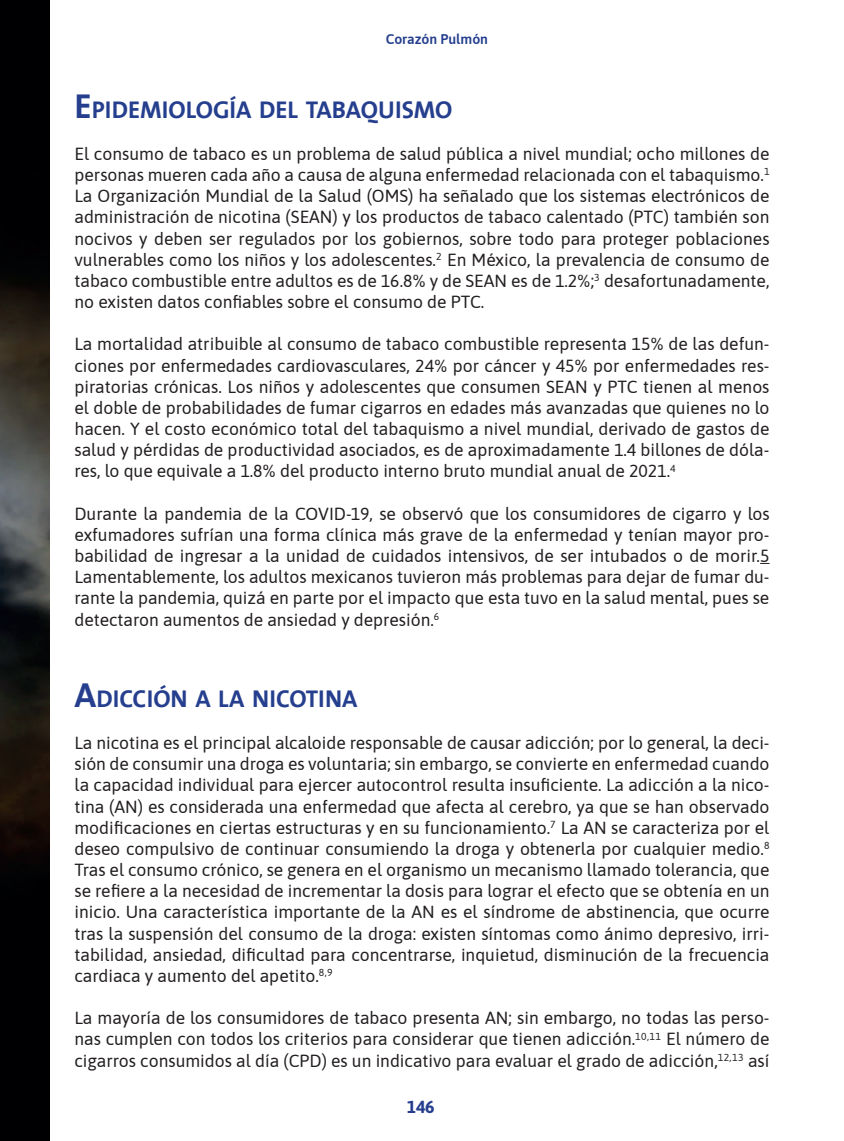
<style>
.page{position:relative;width:844px;height:1141px;background:#fff}
.page>*{position:absolute;margin:0;border:0;box-sizing:border-box;transform-origin:0 0}
.subtitulo{font:24.5px "The Sans Bold Caps";color:#253f8e}
.texto_gral{font:17.5px/21.2px "Asap";color:#231f20;text-align:justify}
.t1{font:700 17.5px "Asap";color:#253f8e}
.t2{font:600 14px "Asap";color:#253f8e}
.s1{font-size:35px}
.s2{font-style:inherit}
</style>
<div class="page">
<img style="left:0;top:0;width:50px;height:1141px">
<p class="t2" style="left:385px;top:29px;width:104px">Corazón Pulmón</p>
<p class="subtitulo" style="left:74px;top:89px;width:379px"><span class="s1">E</span> PIDEMIOLOGÍA DEL TABAQUISMO</p>
<p class="texto_gral" style="left:74px;top:142px;width:696px">El consumo de tabaco es un problema de salud pública a nivel mundial; ocho millones de personas mueren cada año a causa de alguna enfermedad relacionada con el tabaquismo.<sup>1<br></sup>La Organización Mundial de la Salud (OMS) ha señalado que los sistemas electrónicos de administración de nicotina (SEAN) y los productos de tabaco calentado (PTC) también son nocivos y deben ser regulados por los gobiernos, sobre todo para proteger poblaciones vulnerables como los niños y los adolescentes.<sup>2</sup> En México, la prevalencia de consumo de tabaco combustible entre adultos es de 16.8% y de SEAN es de 1.2%;<sup>3</sup> desafortunadamente, no existen datos confiables sobre el consumo de PTC.</p>
<p class="texto_gral" style="left:74px;top:333px;width:696px">La mortalidad atribuible al consumo de tabaco combustible representa 15% de las defun&shy;ciones por enfermedades cardiovasculares, 24% por cáncer y 45% por enfermedades res&shy;piratorias crónicas. Los niños y adolescentes que consumen SEAN y PTC tienen al menos el doble de probabilidades de fumar cigarros en edades más avanzadas que quienes no lo hacen. Y el costo económico total del tabaquismo a nivel mundial, derivado de gastos de salud y pérdidas de productividad asociados, es de aproximadamente 1.4 billones de dóla&shy;res, lo que equivale a 1.8% del producto interno bruto mundial anual de 2021.<sup>4</sup></p>
<p class="texto_gral" style="left:74px;top:502px;width:696px">Durante la pandemia de la COVID-19, se observó que los consumidores de cigarro y los exfumadores sufrían una forma clínica más grave de la enfermedad y tenían mayor pro&shy;babilidad de ingresar a la unidad de cuidados intensivos, de ser intubados o de morir.<span class="s2">5<br></span>Lamentablemente, los adultos mexicanos tuvieron más problemas para dejar de fumar du&shy;rante la pandemia, quizá en parte por el impacto que esta tuvo en la salud mental, pues se detectaron aumentos de ansiedad y depresión.<sup>6</sup></p>
<p class="subtitulo" style="left:74px;top:678px;width:284px"><span class="s1">A</span>DICCIÓN A LA NICOTINA</p>
<p class="texto_gral" style="left:74px;top:731px;width:696px">La nicotina es el principal alcaloide responsable de causar adicción; por lo general, la deci&shy;sión de consumir una droga es voluntaria; sin embargo, se convierte en enfermedad cuando la capacidad individual para ejercer autocontrol resulta insuficiente. La adicción a la nico&shy;tina (AN) es considerada una enfermedad que afecta al cerebro, ya que se han observado modificaciones en ciertas estructuras y en su funcionamiento.<sup>7</sup> La AN se caracteriza por el deseo compulsivo de continuar consumiendo la droga y obtenerla por cualquier medio.<sup>8<br></sup>Tras el consumo crónico, se genera en el organismo un mecanismo llamado tolerancia, que se refiere a la necesidad de incrementar la dosis para lograr el efecto que se obtenía en un inicio. Una característica importante de la AN es el síndrome de abstinencia, que ocurre tras la suspensión del consumo de la droga: existen síntomas como ánimo depresivo, irri&shy;tabilidad, ansiedad, dificultad para concentrarse, inquietud, disminución de la frecuencia cardiaca y aumento del apetito.<sup>8,9</sup></p>
<p class="texto_gral" style="left:74px;top:1007px;width:696px">La mayoría de los consumidores de tabaco presenta AN; sin embargo, no todas las perso&shy;nas cumplen con todos los criterios para considerar que tienen adicción.<sup>10,11</sup> El número de cigarros consumidos al día (CPD) es un indicativo para evaluar el grado de adicción,<sup>12,13</sup> así</p>
<p class="t1" style="left:407px;top:1094px;width:29px">146</p>
</div>
